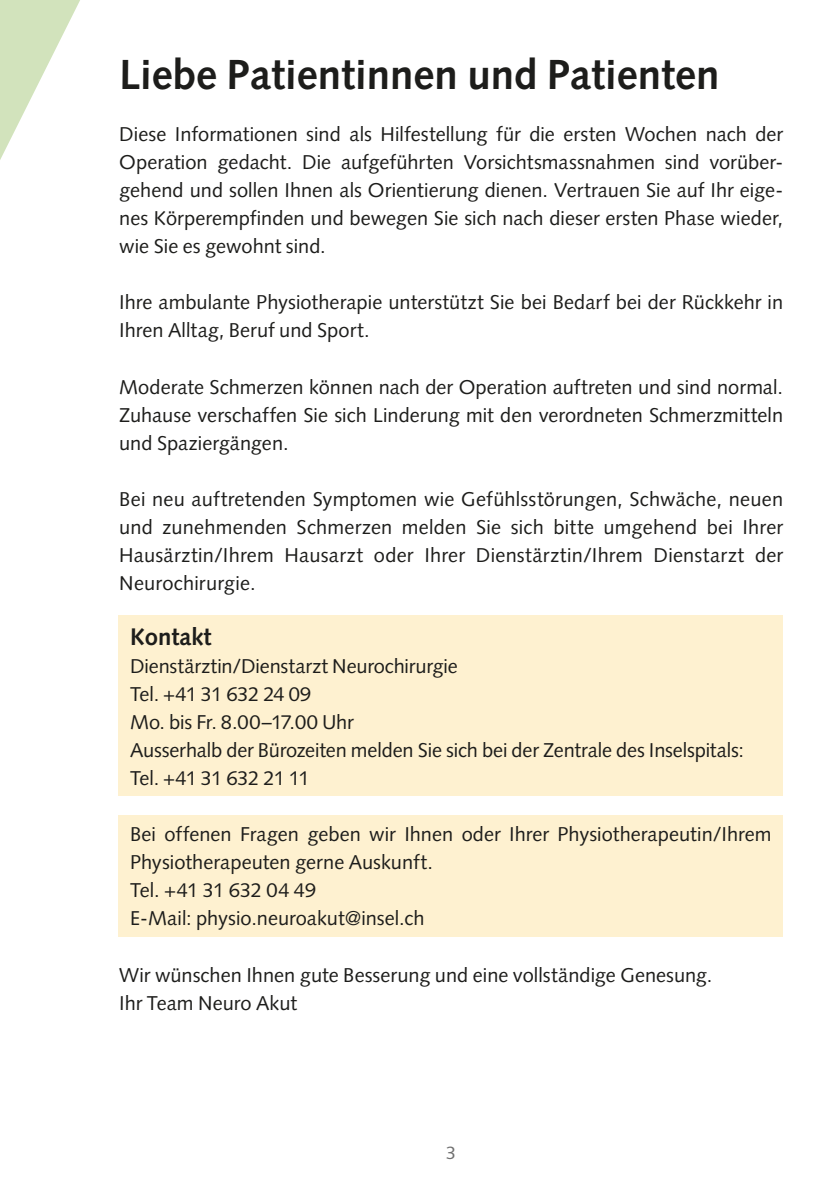
<style>
.page{position:relative;width:840px;height:1191px;background:#fff}
.page>*{position:absolute;margin:0;border:0;box-sizing:border-box;transform-origin:0 0}
.t1{font:700 42px "Syntax LT Pro";color:#1d1d1b}
.t2{font:700 24px "Syntax LT Pro";color:#1d1d1b}
.t3{font:20px/28px "Syntax LT Pro";color:#1d1d1b}
.t4{font:18px "Syntax LT Pro";color:#707070}
</style>
<div class="page">
<svg style="left:0;top:0;width:125px;height:937px"></svg>
<div style="left:119px;top:615px;width:663px;height:181px;background:#fef1d0"></div>
<div style="left:119px;top:815px;width:663px;height:121px;background:#fef1d0"></div>
<h1 class="t1" style="left:119px;top:50px;width:601px">Liebe Patientinnen und Patienten</h1>
<p class="t3" style="left:119px;top:121px;width:665px;text-align:justify">Diese Informationen sind als Hilfestellung für die ersten Wochen nach der Operation gedacht. Die aufgeführten Vorsichtsmassnahmen sind vorüber&shy;gehend und sollen Ihnen als Orientierung dienen. Vertrauen Sie auf Ihr eige&shy;nes Körperempfinden und bewegen Sie sich nach dieser ersten Phase wieder, wie Sie es gewohnt sind.</p>
<p class="t3" style="left:119px;top:289px;width:665px">Ihre ambulante Physiotherapie unterstützt Sie bei Bedarf bei der Rückkehr in<br>Ihren Alltag, Beruf und Sport.</p>
<p class="t3" style="left:119px;top:373px;width:665px;text-align:justify">Moderate Schmerzen können nach der Operation auftreten und sind normal.<br>Zuhause verschaffen Sie sich Linderung mit den verordneten Schmerzmitteln und Spaziergängen.</p>
<p class="t3" style="left:119px;top:485px;width:665px;text-align:justify">Bei neu auftretenden Symptomen wie Gefühlsstörungen, Schwäche, neuen und zunehmenden Schmerzen melden Sie sich bitte umgehend bei Ihrer Hausärztin/Ihrem Hausarzt oder Ihrer Dienstärztin/Ihrem Dienstarzt der Neurochirurgie.</p>
<p class="t2" style="left:130px;top:622px;width:83px">Kontakt</p>
<p class="t3" style="left:130px;top:652px;width:615px">Dienstärztin/Dienstarzt Neurochirurgie<br>Tel. +41 31 632 24 09<br>Mo. bis Fr. 8.00–17.00 Uhr<br>Ausserhalb der Bürozeiten melden Sie sich bei der Zentrale des Inselspitals:<br>Tel. +41 31 632 21 11</p>
<p class="t3" style="left:130px;top:820px;width:642px">Bei offenen Fragen geben wir Ihnen oder Ihrer Physiotherapeutin/Ihrem Physiotherapeuten gerne Auskunft.<br>Tel. +41 31 632 04 49<br>E-Mail: physio.neuroakut@insel.ch</p>
<p class="t3" style="left:119px;top:961px;width:594px">Wir wünschen Ihnen gute Besserung und eine vollständige Genesung.<br>Ihr Team Neuro Akut</p>
<p class="t4" style="left:446px;top:1142px;width:12px">3</p>
</div>
